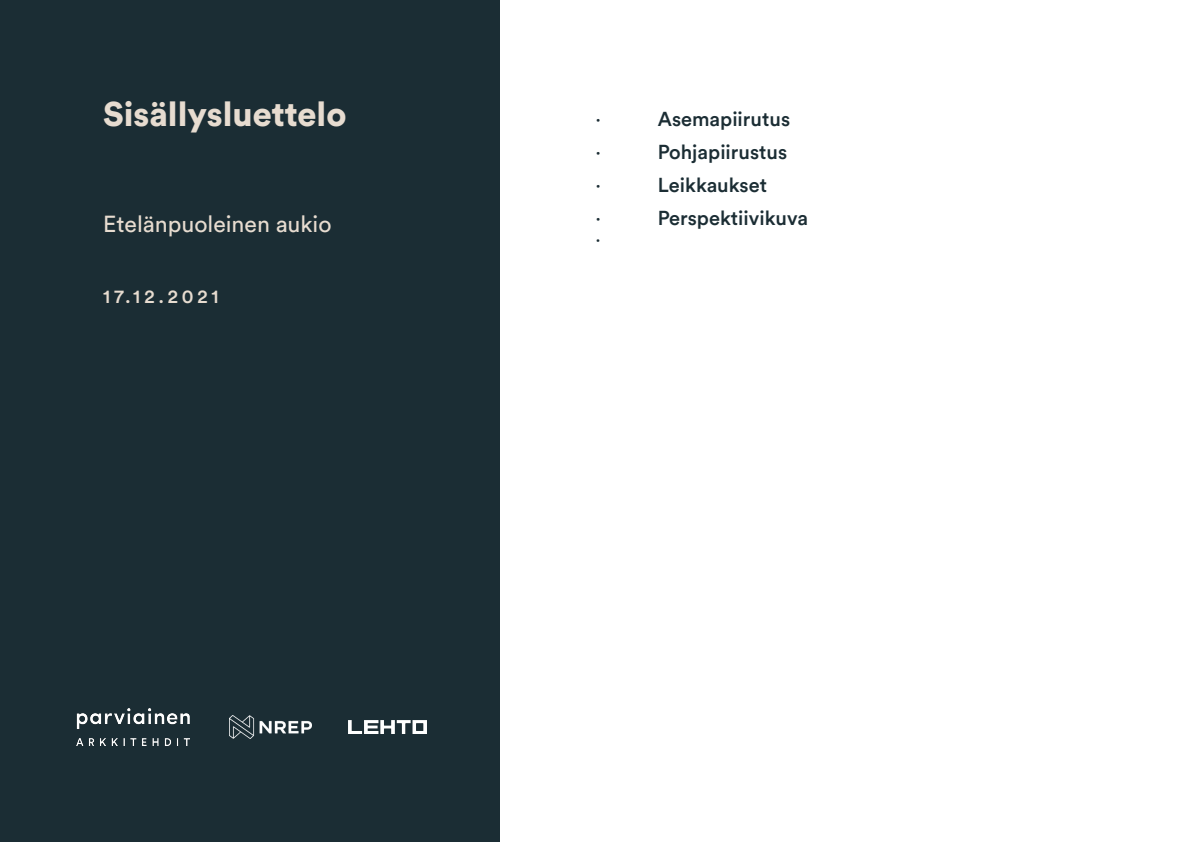
<style>
.page{position:relative;width:1191px;height:842px;background:#fff}
.page>*{position:absolute;margin:0;border:0;box-sizing:border-box;transform-origin:0 0}
.t1{font:900 34px "Circular Std";color:#e7dcd0}
.t2{font:23px "Circular Std";color:#e7dcd0}
.t3{font:500 20px "Circular Std";color:#1b2d34}
.t4{font:20px "Circular Std";color:#1b2d34}
.t5{font:500 19px "Circular Std";letter-spacing:.205em;color:#e7dcd0}
.t6{font:19px "Circular Std";color:#1b2d34}
</style>
<div class="page">
<div style="left:0;top:0;width:500px;height:842px;background:#1b2d34"></div>
<img style="left:76px;top:709px;width:113px;height:36px">
<img style="left:348px;top:720px;width:78px;height:13px">
<img style="left:229px;top:715px;width:82px;height:24px">
<h1 class="t1" style="left:103px;top:91px;width:245px">Sisällysluettelo</h1>
<p class="t2" style="left:103px;top:210px;width:230px">Etelänpuoleinen aukio</p>
<p class="t5" style="left:103px;top:284px;width:117px">17.12.2021</p>
<p class="t4" style="left:595px;top:107px;width:7px">⋅</p>
<p class="t3" style="left:658px;top:106px;width:134px">Asemapiirutus</p>
<p class="t4" style="left:595px;top:140px;width:7px">⋅</p>
<p class="t3" style="left:658px;top:139px;width:131px">Pohjapiirustus</p>
<p class="t4" style="left:595px;top:173px;width:7px">⋅</p>
<p class="t3" style="left:658px;top:172px;width:111px">Leikkaukset</p>
<p class="t4" style="left:595px;top:206px;width:7px">⋅</p>
<p class="t3" style="left:658px;top:205px;width:152px">Perspektiivikuva</p>
<p class="t6" style="left:595px;top:228px;width:7px">⋅</p>
</div>
